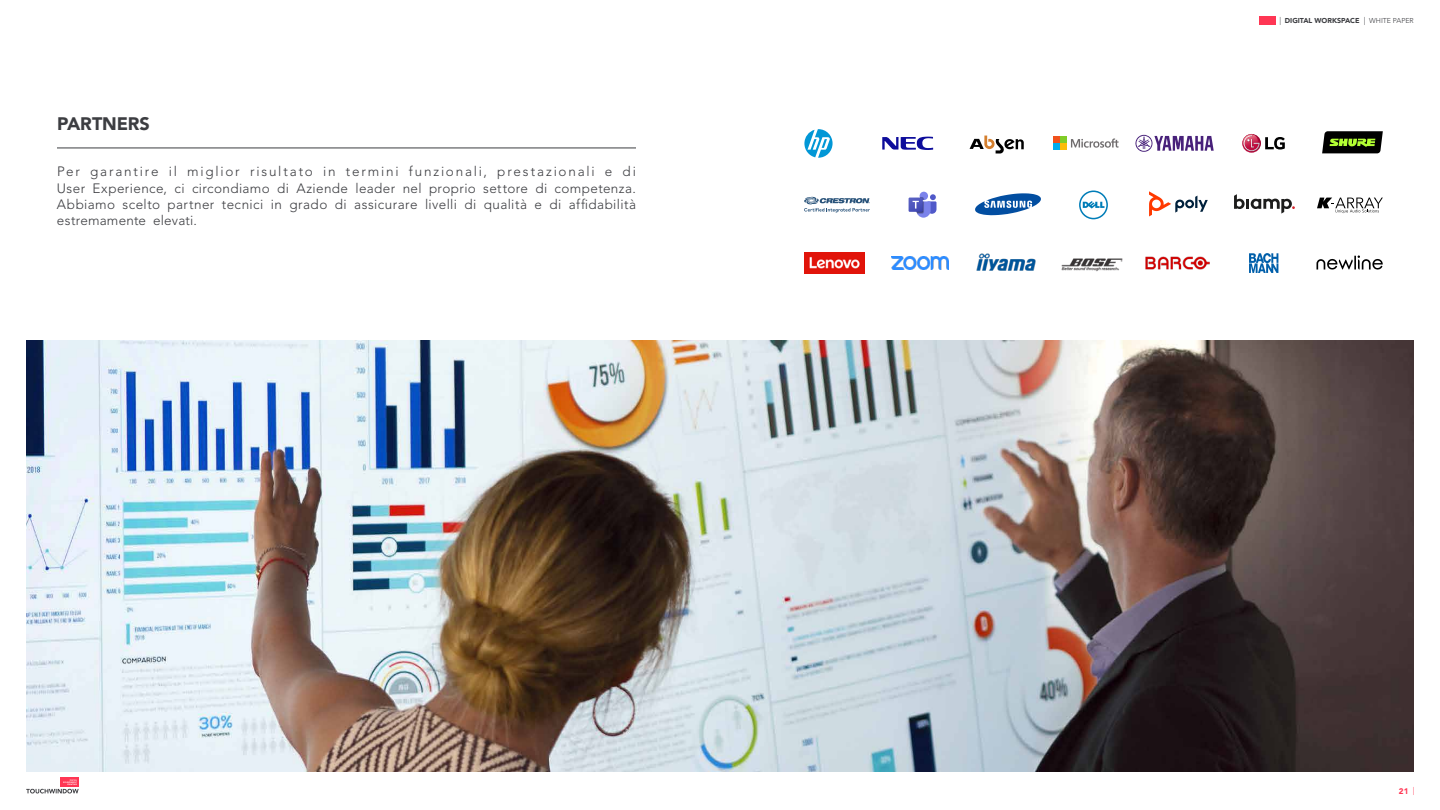
<style>
.page{position:relative;width:1440px;height:810px;background:#fff}
.page>*{position:absolute;margin:0;border:0;box-sizing:border-box;transform-origin:0 0}
.t1{font:900 18px "Avenir LT Std";letter-spacing:-.005em;color:#3c3d41}
.t2{font:300 13.5px/16.2px "Avenir LT Std";letter-spacing:.02em;color:#3c3d41;text-align:justify}
.t3{font:900 8.1px "Avenir LT Std";color:#ff3654}
.t4{font:900 7.05px "Avenir LT Std";color:#3c3d41}
.s1{font-weight:300;font-size:8.1px}
.s2{font-weight:300}
</style>
<div class="page">
<img style="left:26px;top:341px;width:1388px;height:431px">
<div style="left:1259px;top:16px;width:16px;height:8px;background:#ff3654"></div>
<div style="left:60px;top:777px;width:19px;height:10px;background:#ff3654"></div>
<svg style="left:26px;top:779px;width:53px;height:15px"></svg>
<hr style="left:57px;top:148px;width:579px;height:1px;background:#3c3d41">
<svg style="left:804px;top:196px;width:66px;height:16px"></svg>
<svg style="left:1071px;top:138px;width:48px;height:10px"></svg>
<div style="left:1053px;top:136px;width:6px;height:7px;background:#f1511b"></div>
<div style="left:1060px;top:136px;width:7px;height:7px;background:#80cc28"></div>
<svg style="left:1053px;top:144px;width:6px;height:6px"></svg>
<div style="left:1060px;top:144px;width:7px;height:6px;background:#fbbc09"></div>
<svg style="left:975px;top:193px;width:66px;height:22px"></svg>
<svg style="left:1317px;top:198px;width:66px;height:15px"></svg>
<svg style="left:970px;top:136px;width:54px;height:18px"></svg>
<svg style="left:1322px;top:131px;width:61px;height:22px"></svg>
<svg style="left:1242px;top:134px;width:43px;height:18px"></svg>
<svg style="left:1149px;top:191px;width:59px;height:25px"></svg>
<svg style="left:1234px;top:194px;width:61px;height:20px"></svg>
<svg style="left:1079px;top:190px;width:29px;height:29px"></svg>
<svg style="left:882px;top:137px;width:51px;height:13px"></svg>
<div style="left:920px;top:192px;width:8px;height:8px;background:#7b83eb;border-radius:50%"></div>
<div style="left:909px;top:198px;width:14px;height:14px;background:#5159bf"></div>
<svg style="left:913px;top:194px;width:23px;height:24px"></svg>
<svg style="left:804px;top:129px;width:29px;height:29px"></svg>
<img style="left:892px;top:257px;width:56px;height:12px">
<img style="left:976px;top:253px;width:60px;height:18px">
<img style="left:1061px;top:258px;width:62px;height:14px">
<img style="left:1145px;top:256px;width:65px;height:14px">
<svg style="left:1249px;top:253px;width:29px;height:20px"></svg>
<svg style="left:1135px;top:135px;width:79px;height:17px"></svg>
<svg style="left:1316px;top:255px;width:67px;height:15px"></svg>
<img style="left:804px;top:253px;width:61px;height:20px">
<h1 class="t1" style="left:57px;top:112px;width:94px">PARTNERS</h1>
<p class="t2" style="left:57px;top:164px;width:581px">Per garantire il miglior risultato in termini funzionali, prestazionali e di User Experience, ci circondiamo di Aziende leader nel proprio settore di competenza.<br>Abbiamo scelto partner tecnici in grado di assicurare livelli di qualità e di affidabilità estremamente elevati.</p>
<p class="t4" style="left:1279px;top:16px;width:136px"><span class="s1">|</span> DIGITAL WORKSPACE <span class="s1">|</span> <span class="s2">WHITE PAPER</span></p>
<p class="t3" style="left:1399px;top:786px;width:17px">21 <span class="s2">|</span></p>
</div>
